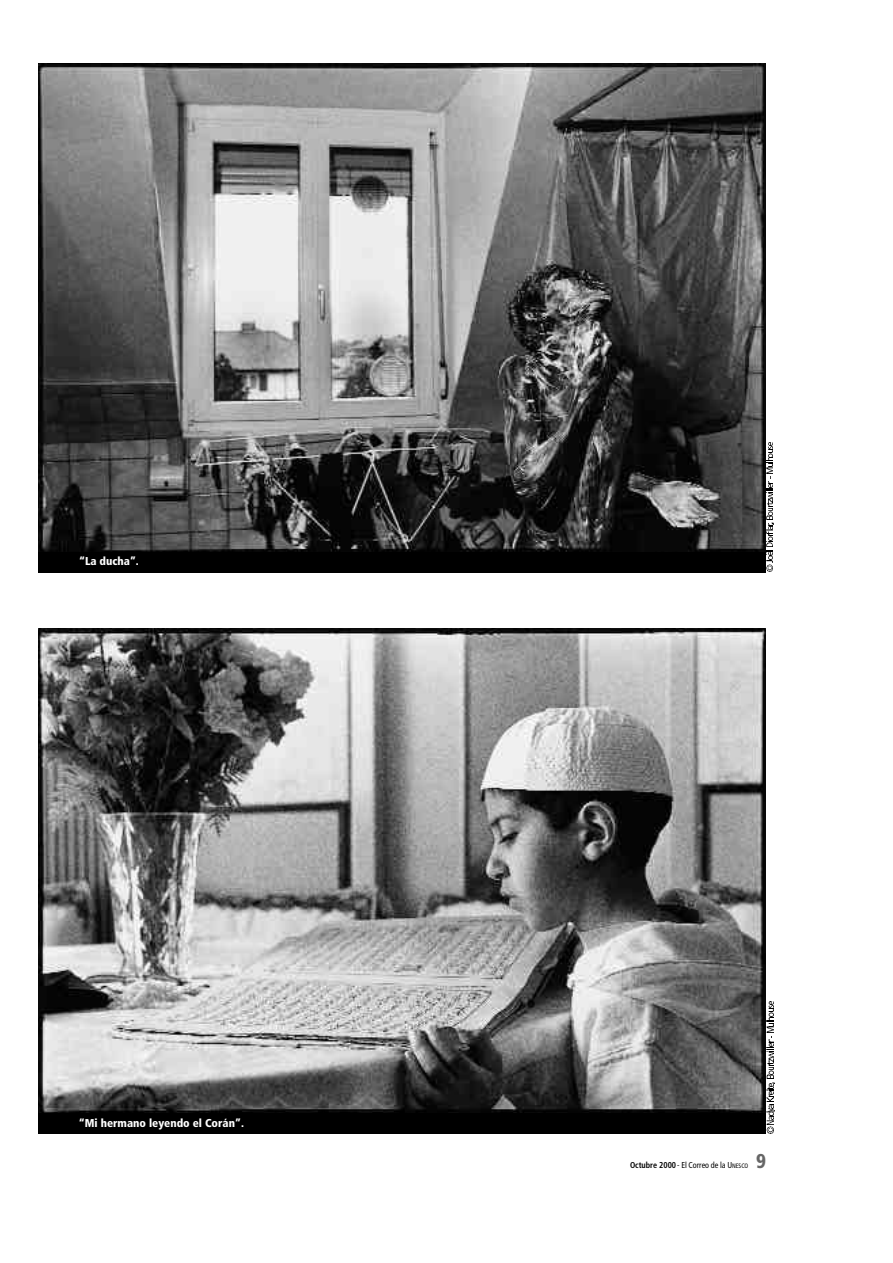
<style>
.page{position:relative;width:893px;height:1263px;background:#fff}
.page>*{position:absolute;margin:0;border:0;box-sizing:border-box;transform-origin:0 0}
.t1{font:900 condensed 19.95px "Frutiger";color:#666;scale:.95 1}
.t2{font:900 condensed 11.4px "Frutiger";color:#fff}
.t3{font:condensed 8.55px "Frutiger";color:#000;scale:.95 1}
.s1{font-weight:700}
.s2{font-size:6.45px}
</style>
<div class="page">
<img style="left:38px;top:628px;width:727px;height:486px">
<img style="left:38px;top:63px;width:727px;height:489px">
<svg style="left:763px;top:443px;width:10px;height:128px"></svg>
<svg style="left:763px;top:1002px;width:11px;height:132px"></svg>
<div style="left:38px;top:552px;width:727px;height:20px;background:#000"></div>
<div style="left:38px;top:1114px;width:727px;height:20px;background:#000"></div>
<p class="t2" style="left:79px;top:557px;width:61px">“La ducha”.</p>
<p class="t2" style="left:79px;top:1118px;width:166px">“Mi hermano leyendo el Corán”.</p>
<p class="t3" style="left:630px;top:1161px;width:126px"><span class="s1">Octubre 2000</span> - El Correo de la U<span class="s2">NESCO</span></p>
<h1 class="t1" style="left:756px;top:1153px;width:12px">9</h1>
</div>
